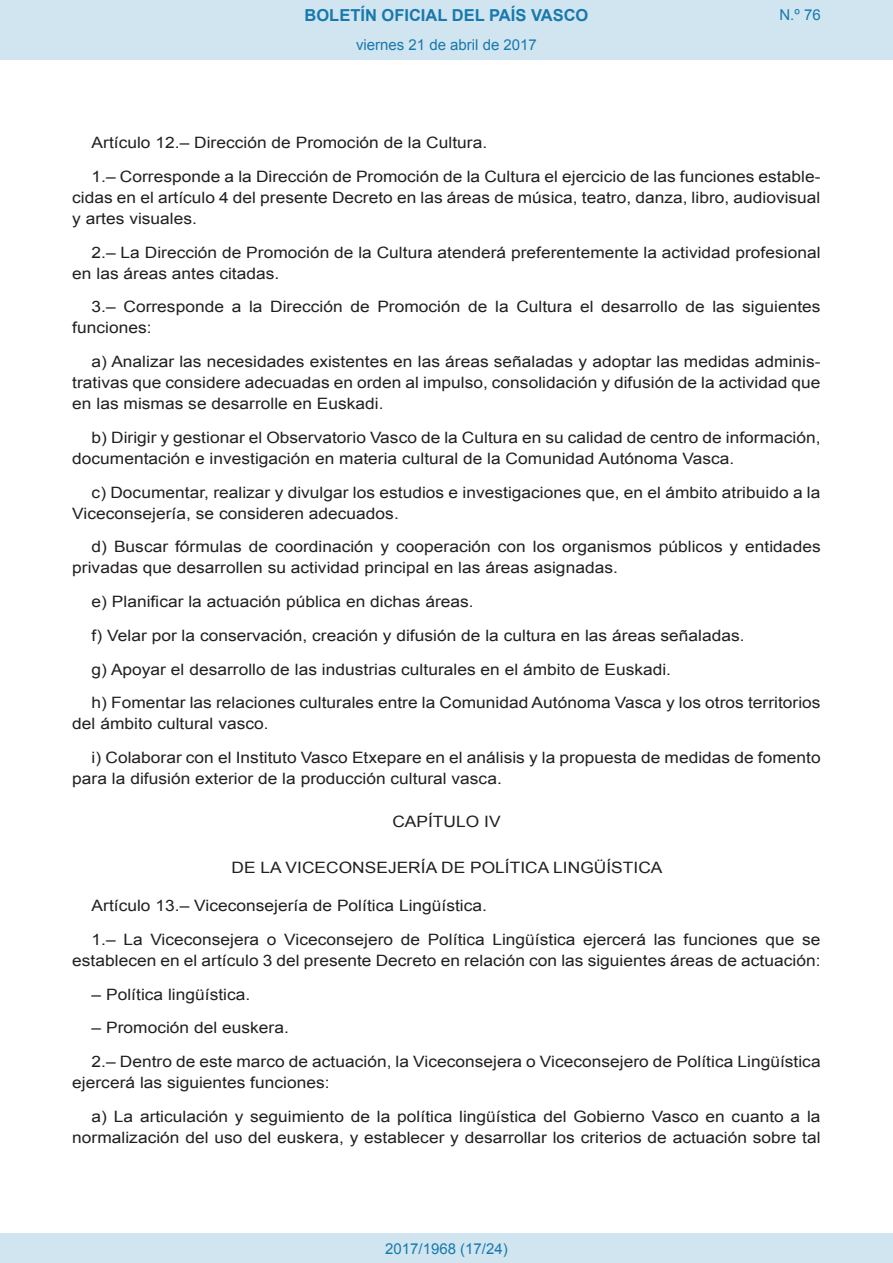
<style>
.page{position:relative;width:893px;height:1263px;background:#fff}
.page>*{position:absolute;margin:0;border:0;box-sizing:border-box;transform-origin:0 0}
.t1{font:700 16.5px "Arial";color:#1879ad}
.BOPVDetalle{font:15.6px/21px "Arial";color:#231f20;scale:1.11 1}
.BOPVClave{font:15.6px "Arial";color:#231f20;scale:1.11 1}
.Paginacion_Centro{font:15px "Arial";color:#1879ad}
</style>
<div class="page">
<div style="left:0;top:0;width:893px;height:60px;background:#d0e5f0"></div>
<div style="left:0;top:1233px;width:893px;height:30px;background:#d0e5f0"></div>
<p class="t1" style="left:305px;top:4px;width:285px">BOLETÍN OFICIAL DEL PAÍS VASCO</p>
<p class="Paginacion_Centro" style="left:356px;top:35px;width:182px">viernes 21 de abril de 2017</p>
<p class="Paginacion_Centro" style="left:779px;top:5px;width:43px">N.º 76</p>
<p class="BOPVDetalle" style="left:92px;top:132px;width:358px">Artículo 12.– Dirección de Promoción de la Cultura.</p>
<p class="BOPVDetalle" style="left:72px;top:166px;width:676px;text-align:justify;text-indent:19px">1.– Corresponde a la Dirección de Promoción de la Cultura el ejercicio de las funciones estable&shy;cidas en el artículo 4 del presente Decreto en las áreas de música, teatro, danza, libro, audiovisual y artes visuales.</p>
<p class="BOPVDetalle" style="left:72px;top:242px;width:676px;text-indent:19px">2.– La Dirección de Promoción de la Cultura atenderá preferentemente la actividad profesional en las áreas antes citadas.</p>
<p class="BOPVDetalle" style="left:72px;top:297px;width:676px;text-indent:19px">3.– Corresponde a la Dirección de Promoción de la Cultura el desarrollo de las siguientes funciones:</p>
<p class="BOPVDetalle" style="left:72px;top:351px;width:676px;text-align:justify;text-indent:19px">a) Analizar las necesidades existentes en las áreas señaladas y adoptar las medidas adminis&shy;trativas que considere adecuadas en orden al impulso, consolidación y difusión de la actividad que en las mismas se desarrolle en Euskadi.</p>
<p class="BOPVDetalle" style="left:72px;top:427px;width:676px;text-indent:19px">b) Dirigir y gestionar el Observatorio Vasco de la Cultura en su calidad de centro de información, documentación e investigación en materia cultural de la Comunidad Autónoma Vasca.</p>
<p class="BOPVDetalle" style="left:72px;top:482px;width:675px;text-indent:19px">c) Documentar, realizar y divulgar los estudios e investigaciones que, en el ámbito atribuido a la<br>Viceconsejería, se consideren adecuados.</p>
<p class="BOPVDetalle" style="left:72px;top:537px;width:676px;text-indent:19px">d) Buscar fórmulas de coordinación y cooperación con los organismos públicos y entidades privadas que desarrollen su actividad principal en las áreas asignadas.</p>
<p class="BOPVDetalle" style="left:92px;top:591px;width:346px">e) Planificar la actuación pública en dichas áreas.</p>
<p class="BOPVDetalle" style="left:92px;top:625px;width:590px">f) Velar por la conservación, creación y difusión de la cultura en las áreas señaladas.</p>
<p class="BOPVDetalle" style="left:92px;top:659px;width:523px">g) Apoyar el desarrollo de las industrias culturales en el ámbito de Euskadi.</p>
<p class="BOPVDetalle" style="left:72px;top:693px;width:676px;text-indent:19px">h) Fomentar las relaciones culturales entre la Comunidad Autónoma Vasca y los otros territorios del ámbito cultural vasco.</p>
<p class="BOPVDetalle" style="left:72px;top:747px;width:676px;text-indent:19px">i) Colaborar con el Instituto Vasco Etxepare en el análisis y la propuesta de medidas de fomento para la difusión exterior de la producción cultural vasca.</p>
<p class="BOPVClave" style="left:392px;top:811px;width:99px">CAPÍTULO IV</p>
<p class="BOPVClave" style="left:231px;top:857px;width:390px">DE LA VICECONSEJERÍA DE POLÍTICA LINGÜÍSTICA</p>
<p class="BOPVDetalle" style="left:92px;top:895px;width:358px">Artículo 13.– Viceconsejería de Política Lingüística.</p>
<p class="BOPVDetalle" style="left:72px;top:929px;width:676px;text-align:right">1.– La Viceconsejera o Viceconsejero de Política Lingüística ejercerá las funciones que se establecen en el artículo 3 del presente Decreto en relación con las siguientes áreas de actuación:</p>
<p class="BOPVDetalle" style="left:92px;top:984px;width:144px">– Política lingüística.</p>
<p class="BOPVDetalle" style="left:92px;top:1017px;width:179px">– Promoción del euskera.</p>
<p class="BOPVDetalle" style="left:72px;top:1051px;width:676px;text-indent:19px">2.– Dentro de este marco de actuación, la Viceconsejera o Viceconsejero de Política Lingüística ejercerá las siguientes funciones:</p>
<p class="BOPVDetalle" style="left:72px;top:1106px;width:676px;text-align:right">a) La articulación y seguimiento de la política lingüística del Gobierno Vasco en cuanto a la normalización del uso del euskera, y establecer y desarrollar los criterios de actuación sobre tal</p>
<p class="Paginacion_Centro" style="left:385px;top:1238px;width:124px">2017/1968 (17/24)</p>
</div>
